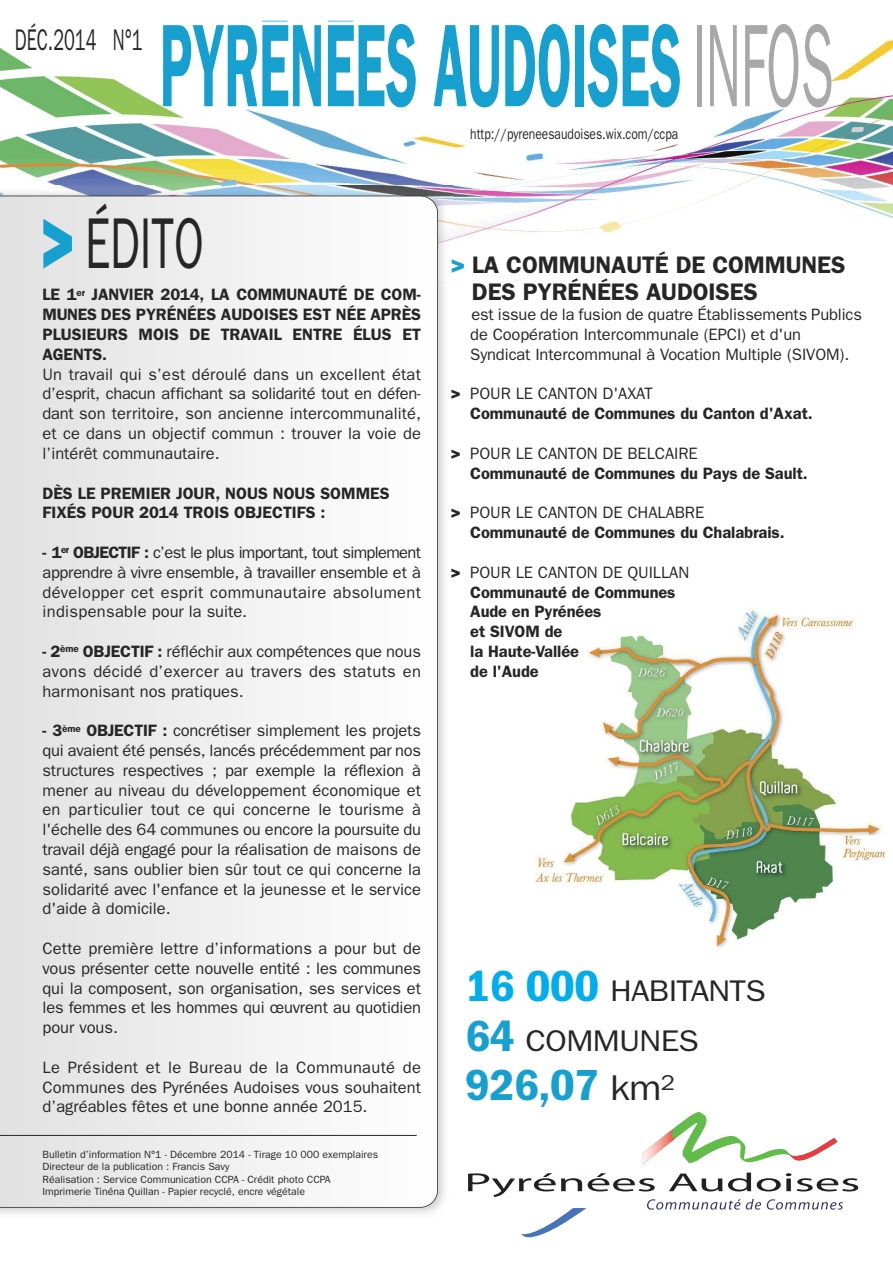
<style>
.page{position:relative;width:893px;height:1263px;background:#fff}
.page>*{position:absolute;margin:0;border:0;box-sizing:border-box;transform-origin:0 0}
.t1{font:600 118.2px "Franklin Gothic";color:#16a0d0;scale:.45 1}
.t2{font:800 90px "Franklin Gothic";color:#16a0d0;scale:.62 1}
.t3{font:72.15px "Franklin Gothic";color:#272627;scale:.62 1}
.t4{font:600 condensed 45px "Franklin Gothic";color:#16a0d0;scale:1.1 1}
.t5{font:30px/49.5px "Franklin Gothic";letter-spacing:-.02em;color:#272627;scale:1.1 1}
.t6{font:30px "Franklin Gothic";letter-spacing:-.02em;color:#272627;scale:.6 1}
.t7{font:600 24px/27px "Franklin Gothic";letter-spacing:-.005em;color:#272627}
.t8{font:16.5px/19.8px "Franklin Gothic";color:#272627;text-align:justify}
.t9{font:600 16.5px/19.8px "Franklin Gothic";letter-spacing:-.005em;color:#272627}
.t10{font:15px "Franklin Gothic";color:#272627;scale:.8 1}
.t11{font:10.5px/12.6px "Franklin Gothic";color:#272627}
.s1{font-weight:400;color:#a9a8a9}
.s2{font-weight:600}
.s3{font-weight:800;color:#16a0d0}
.s4{font-weight:800}
.s5{font-weight:400}
.s6{font-weight:600;font-stretch:condensed;font-size:45px;color:#00aded}
.s7{font-weight:600;font-stretch:condensed;font-size:45px;color:#16a0d0}
.s8{font-weight:400;font-stretch:normal;font-size:36px;color:#272627}
</style>
<div class="page">
<img style="left:1px;top:20px;width:892px;height:139px">
<div style="left:157px;top:48px;width:51px;height:28px;background:#fff"></div>
<img style="left:452px;top:159px;width:441px;height:81px">
<img style="left:1px;top:159px;width:451px;height:1054px">
<svg style="left:1px;top:196px;width:437px;height:1012px"></svg>
<img style="left:536px;top:609px;width:352px;height:339px">
<svg style="left:468px;top:1173px;width:114px;height:24px"></svg>
<svg style="left:588px;top:1173px;width:67px;height:18px"></svg>
<svg style="left:669px;top:1172px;width:82px;height:19px"></svg>
<svg style="left:757px;top:1173px;width:34px;height:18px"></svg>
<svg style="left:797px;top:1178px;width:61px;height:13px"></svg>
<svg style="left:647px;top:1199px;width:114px;height:10px"></svg>
<svg style="left:767px;top:1199px;width:76px;height:10px"></svg>
<svg style="left:521px;top:1208px;width:65px;height:29px"></svg>
<svg style="left:643px;top:1112px;width:194px;height:53px"></svg>
<svg style="left:262px;top:21px;width:25px;height:1px"></svg>
<svg style="left:328px;top:21px;width:25px;height:1px"></svg>
<hr style="left:0;top:1135px;width:417px;height:1px;background:#272627">
<h3 class="t6" style="left:15px;top:30px;width:214px">DÉC.2014 N°1</h3>
<h1 class="t1" style="left:160px;top:25px;width:1499px">PYRENEES AUDOISES <span class="s1">INFOS</span></h1>
<p class="t10" style="left:470px;top:128px;width:262px">http://pyreneesaudoises.wix.com/ccpa</p>
<h2 class="t2" style="left:41px;top:208px;width:56px">&gt;</h2>
<h3 class="t3" style="left:85px;top:219px;width:193px">ÉDITO</h3>
<p class="t9" style="left:43px;top:286px;width:380px;text-align:justify">LE 1<sup>er</sup> JANVIER 2014, LA COMMUNAUTÉ DE COM-MUNES DES PYRÉNÉES AUDOISES EST NÉE APRÈS PLUSIEURS MOIS DE TRAVAIL ENTRE ÉLUS ET AGENTS.</p>
<p class="t8" style="left:43px;top:365px;width:380px">Un travail qui s’est déroulé dans un excellent état d’esprit, chacun affichant sa solidarité tout en défen&shy;dant son territoire, son ancienne intercommunalité, et ce dans un objectif commun : trouver la voie de l’intérêt communautaire.</p>
<p class="t9" style="left:43px;top:484px;width:349px">DÈS LE PREMIER JOUR, NOUS NOUS SOMMES<br>FIXÉS POUR 2014 TROIS OBJECTIFS :</p>
<p class="t8" style="left:43px;top:544px;width:380px"><span class="s2">- 1</span><sup>er</sup> <span class="s2">OBJECTIF :</span> c’est le plus important, tout simplement apprendre à vivre ensemble, à travailler ensemble et à développer cet esprit communautaire absolument indispensable pour la suite.</p>
<p class="t8" style="left:43px;top:643px;width:380px"><span class="s2">- 2</span><sup>ème</sup> <span class="s2">OBJECTIF :</span> réfléchir aux compétences que nous avons décidé d’exercer au travers des statuts en harmonisant nos pratiques.</p>
<p class="t8" style="left:43px;top:722px;width:380px"><span class="s2">- 3</span><sup>ème</sup> <span class="s2">OBJECTIF :</span> concrétiser simplement les projets qui avaient été pensés, lancés précédemment par nos structures respectives ; par exemple la réflexion à mener au niveau du développement économique et en particulier tout ce qui concerne le tourisme à l'échelle des 64 communes ou encore la poursuite du travail déjà engagé pour la réalisation de maisons de santé, sans oublier bien sûr tout ce qui concerne la solidarité avec l'enfance et la jeunesse et le service d'aide à domicile.</p>
<p class="t8" style="left:43px;top:940px;width:380px">Cette première lettre d’informations a pour but de vous présenter cette nouvelle entité : les communes qui la composent, son organisation, ses services et les femmes et les hommes qui œuvrent au quotidien pour vous.</p>
<p class="t8" style="left:43px;top:1058px;width:380px">Le Président et le Bureau de la Communauté de Communes des Pyrénées Audoises vous souhaitent d’agréables fêtes et une bonne année 2015.</p>
<p class="t11" style="left:43px;top:1148px;width:337px">Bulletin d’information N°1 - Décembre 2014 - Tirage 10 000 exemplaires Directeur de la publication : Francis Savy<br>Réalisation : Service Communication CCPA - Crédit photo CCPA Imprimerie Tinéna Quillan - Papier recyclé, encre végétale</p>
<h3 class="t7" style="left:472px;top:253px;width:375px;text-indent:-21px"><span class="s3">&gt;</span> LA COMMUNAUTÉ DE COMMUNES<br>DES PYRÉNÉES AUDOISES</h3>
<p class="t8" style="left:470px;top:306px;width:393px;text-align:left">est issue de la fusion de quatre Établissements Publics de Coopération Intercommunale (EPCI) et d'un<br>Syndicat Intercommunal à Vocation Multiple (SIVOM).</p>
<p class="t9" style="left:470px;top:385px;width:344px;text-indent:-19px"><span class="s4">&gt;</span> <span class="s5">POUR LE CANTON D'AXAT<br></span>Communauté de Communes du Canton d'Axat.</p>
<p class="t9" style="left:470px;top:445px;width:339px;text-indent:-19px"><span class="s4">&gt;</span> <span class="s5">POUR LE CANTON DE BELCAIRE<br></span>Communauté de Communes du Pays de Sault.</p>
<p class="t9" style="left:470px;top:504px;width:316px;text-indent:-19px"><span class="s4">&gt;</span> <span class="s5">POUR LE CANTON DE CHALABRE<br></span>Communauté de Communes du Chalabrais.</p>
<p class="t9" style="left:470px;top:563px;width:221px;text-indent:-19px"><span class="s4">&gt;</span> <span class="s5">POUR LE CANTON DE QUILLAN<br></span>Communauté de Communes<br>Aude en Pyrénées<br>et SIVOM de<br>la Haute-Vallée<br>de l'Aude</p>
<h3 class="t5" style="left:465px;top:968px;width:275px"><span class="s6">16 000</span> HABITANTS<br><span class="s7">64</span> COMMUNES</h3>
<h3 class="t4" style="left:465px;top:1070px;width:192px">926,07 <span class="s8">km</span><sup>2</sup></h3>
</div>
